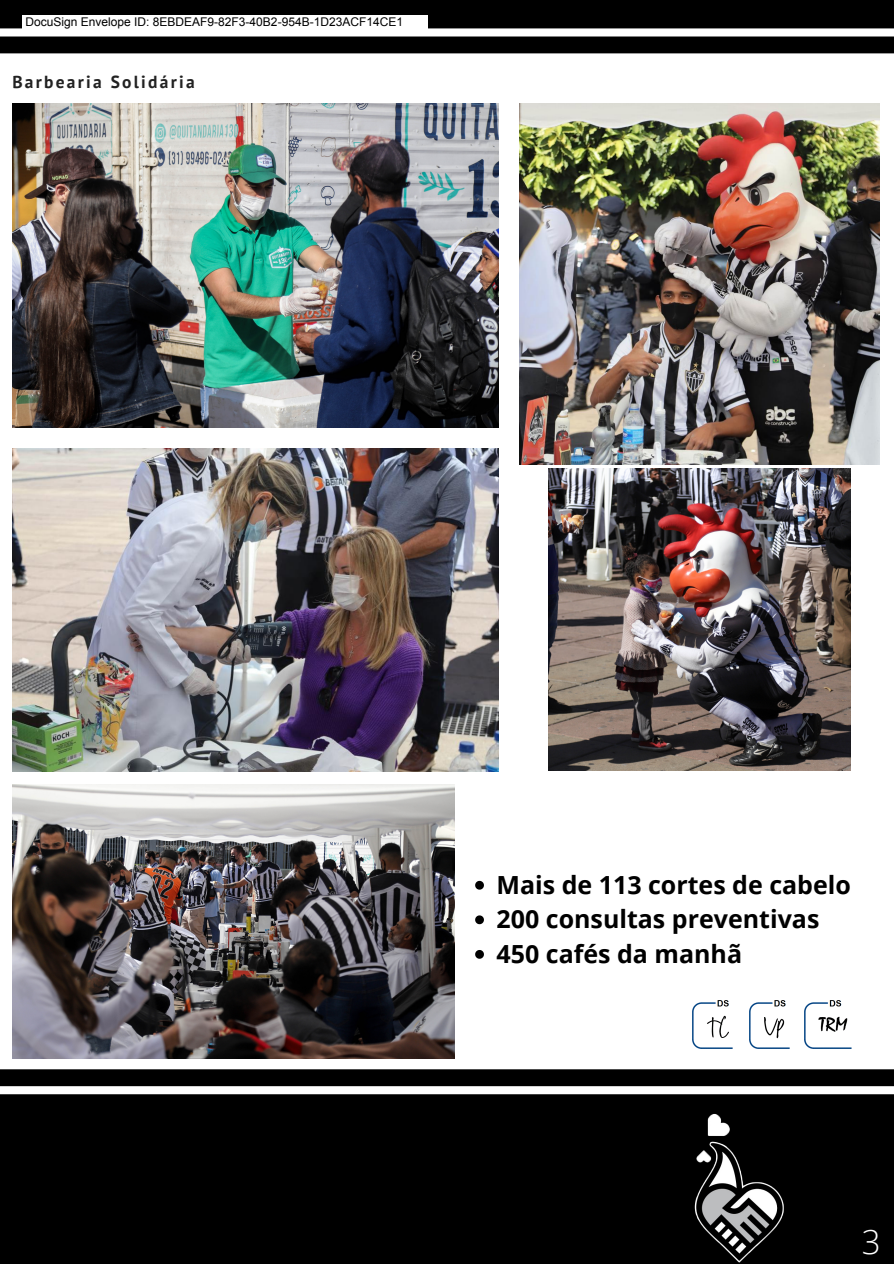
<style>
.page{position:relative;width:894px;height:1264px;background:#fff}
.page>*{position:absolute;margin:0;border:0;box-sizing:border-box;transform-origin:0 0}
.t1{font:300 33px "Open Sans";color:#fff}
.t2{font:700 24.9px "Open Sans";color:#000}
.t3{font:700 17.4px "PT Sans";letter-spacing:.13em;color:#222}
.t4{font:12px "Arial";color:#000}
</style>
<div class="page">
<svg style="left:0;top:1069px;width:893px;height:194px;background:#0f0f0f"></svg>
<svg style="left:0;top:0;width:893px;height:53px;background:#282828"></svg>
<img style="left:582px;top:1113px;width:311px;height:149px">
<img style="left:12px;top:104px;width:486px;height:323px">
<img style="left:519px;top:104px;width:360px;height:360px">
<img style="left:12px;top:448px;width:486px;height:323px">
<img style="left:12px;top:784px;width:442px;height:274px">
<img style="left:548px;top:469px;width:302px;height:302px">
<svg style="left:475px;top:880px;width:9px;height:9px"></svg>
<svg style="left:475px;top:915px;width:9px;height:9px"></svg>
<svg style="left:475px;top:950px;width:9px;height:8px"></svg>
<div style="left:22px;top:15px;width:406px;height:15px;background:#fff"></div>
<img style="left:692px;top:1000px;width:41px;height:49px">
<img style="left:804px;top:1000px;width:48px;height:49px">
<img style="left:749px;top:1000px;width:41px;height:49px">
<p class="t4" style="left:26px;top:15px;width:379px">DocuSign Envelope ID: 8EBDEAF9-82F3-40B2-954B-1D23ACF14CE1</p>
<p class="t3" style="left:12px;top:71px;width:184px">Barbearia Solidária</p>
<p class="t2" style="left:496px;top:867px;width:356px">Mais de 113 cortes de cabelo</p>
<p class="t2" style="left:496px;top:901px;width:324px">200 consultas preventivas</p>
<p class="t2" style="left:496px;top:936px;width:247px">450 cafés da manhã</p>
<p class="t1" style="left:861px;top:1219px;width:20px">3</p>
</div>
